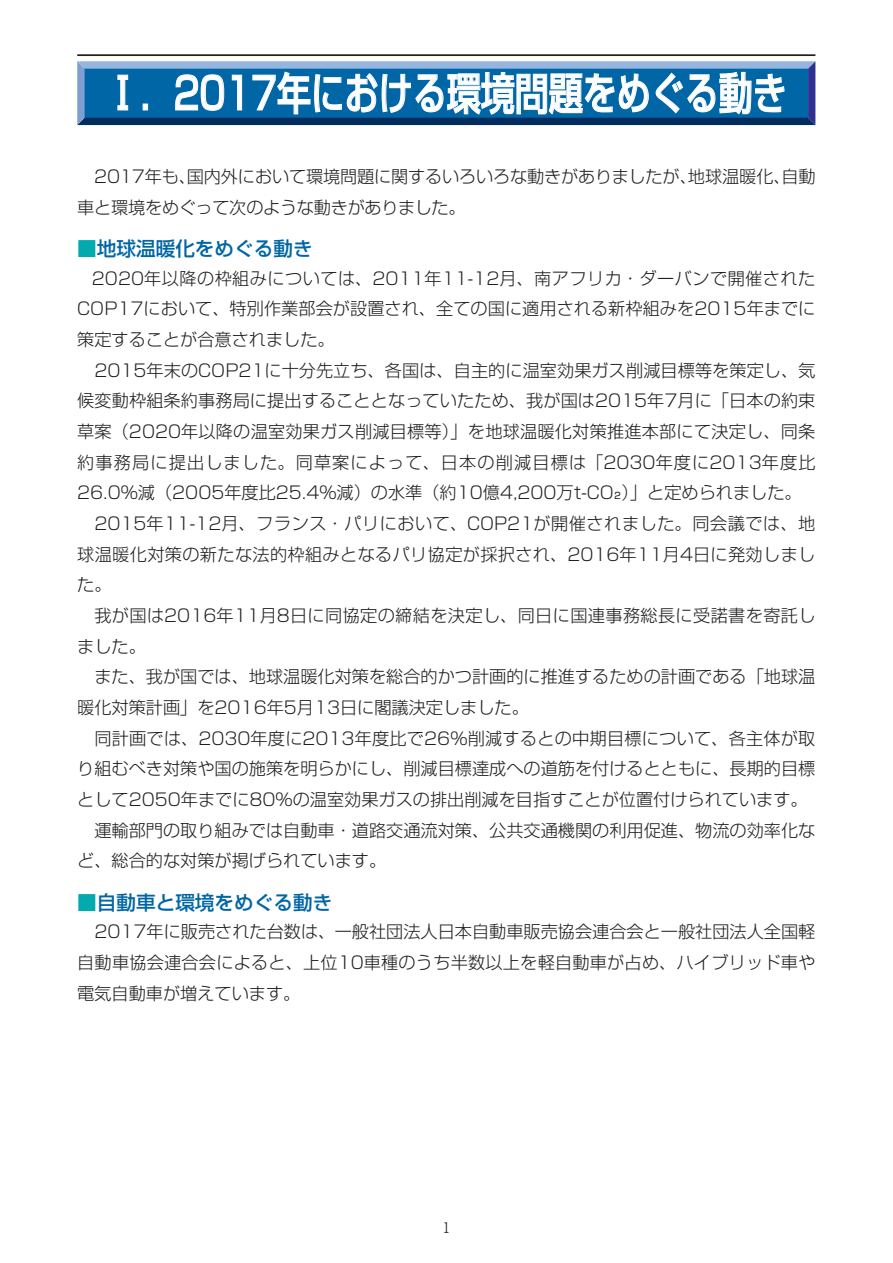
<style>
.page{position:relative;width:893px;height:1263px;background:#fff}
.page>*{position:absolute;margin:0;border:0;box-sizing:border-box;transform-origin:0 0}
.t1{font:44.1px "Shin Go Pro Medium 90 msp RKSJ H";color:#fff;scale:.77 1}
.t2{font:19.65px "Shin Go Pr 6 Medium 90 msp RKSJ H";color:#0066a5}
.t3{font:17.1px/30.6px "Shin Go Pr 6 Light 90 msp RKSJ H";color:#231f20;text-align:justify}
.t4{font:17.1px "Shin Go Pr 6 Light 90 msp RKSJ H";letter-spacing:.02em;color:#231f20}
.t5{font:17.1px "Shin Go Pr 6 Light 90 msp RKSJ H";letter-spacing:.03em;color:#231f20}
.t6{font:17.1px "Shin Go Pr 6 Light 90 msp RKSJ H";letter-spacing:.065em;color:#231f20}
.t7{font:14.7px "Ryumin Pr 6 Light 90 msp RKSJ H";color:#231f20}
.s1{color:#00aaad}
</style>
<div class="page">
<svg style="left:77px;top:61px;width:738px;height:64px;background:#2f7aae"></svg>
<hr style="left:77px;top:54px;width:738px;height:2px;background:#231f20">
<h1 class="t1" style="left:106px;top:77px;width:886px">Ⅰ．2017年における環境問題をめぐる動き</h1>
<p class="t3" style="left:77px;top:164px;width:740px">　2017年も、国内外において環境問題に関するいろいろな動きがありましたが、地球温暖化、自動車と環境をめぐって次のような動きがありました。</p>
<p class="t2" style="left:77px;top:242px;width:237px"><span class="s1">■</span>地球温暖化をめぐる動き</p>
<p class="t3" style="left:77px;top:265px;width:740px;text-indent:15px">2020年以降の枠組みについては、2011年11-12月、南アフリカ・ダーバンで開催されたCOP17において、特別作業部会が設置され、全ての国に適用される新枠組みを2015年までに策定することが合意されました。</p>
<p class="t3" style="left:94px;top:357px;width:723px">2015年末のCOP21に十分先立ち、各国は、自主的に温室効果ガス削減目標等を策定し、気</p>
<p class="t3" style="left:77px;top:388px;width:740px">候変動枠組条約事務局に提出することとなっていたため、我が国は2015年7月に「日本の約束</p>
<p class="t3" style="left:77px;top:419px;width:739px">草案（2020年以降の温室効果ガス削減目標等）」を地球温暖化対策推進本部にて決定し、同条</p>
<p class="t6" style="left:77px;top:456px;width:740px">約事務局に提出しました。同草案によって、日本の削減目標は「2030年度に2013年度比</p>
<p class="t3" style="left:77px;top:480px;width:726px">26.0%減（2005年度比25.4%減）の水準（約10億4,200万t-CO₂）」と定められました。</p>
<p class="t5" style="left:94px;top:517px;width:722px">2015年11-12月、フランス・パリにおいて、COP21が開催されました。同会議では、地</p>
<p class="t4" style="left:77px;top:548px;width:740px">球温暖化対策の新たな法的枠組みとなるパリ協定が採択され、2016年11月4日に発効しまし</p>
<p class="t3" style="left:77px;top:572px;width:36px">た。</p>
<p class="t4" style="left:94px;top:609px;width:723px">我が国は2016年11月8日に同協定の締結を決定し、同日に国連事務総長に受諾書を寄託し</p>
<p class="t3" style="left:77px;top:633px;width:70px">ました。</p>
<p class="t3" style="left:94px;top:664px;width:722px">また、我が国では、地球温暖化対策を総合的かつ計画的に推進するための計画である「地球温</p>
<p class="t3" style="left:77px;top:695px;width:453px">暖化対策計画」を2016年5月13日に閣議決定しました。</p>
<p class="t3" style="left:94px;top:725px;width:722px">同計画では、2030年度に2013年度比で26％削減するとの中期目標について、各主体が取</p>
<p class="t3" style="left:77px;top:756px;width:740px">り組むべき対策や国の施策を明らかにし、削減目標達成への道筋を付けるとともに、長期的目標</p>
<p class="t3" style="left:77px;top:787px;width:732px">として2050年までに80％の温室効果ガスの排出削減を目指すことが位置付けられています。</p>
<p class="t3" style="left:94px;top:817px;width:722px">運輸部門の取り組みでは自動車・道路交通流対策、公共交通機関の利用促進、物流の効率化な</p>
<p class="t3" style="left:77px;top:848px;width:310px">ど、総合的な対策が掲げられています。</p>
<p class="t2" style="left:77px;top:895px;width:257px"><span class="s1">■</span>自動車と環境をめぐる動き</p>
<p class="t3" style="left:77px;top:919px;width:740px">　2017年に販売された台数は、一般社団法人日本自動車販売協会連合会と一般社団法人全国軽自動車協会連合会によると、上位10車種のうち半数以上を軽自動車が占め、ハイブリッド車や電気自動車が増えています。</p>
<p class="t7" style="left:443px;top:1222px;width:9px">1</p>
</div>
